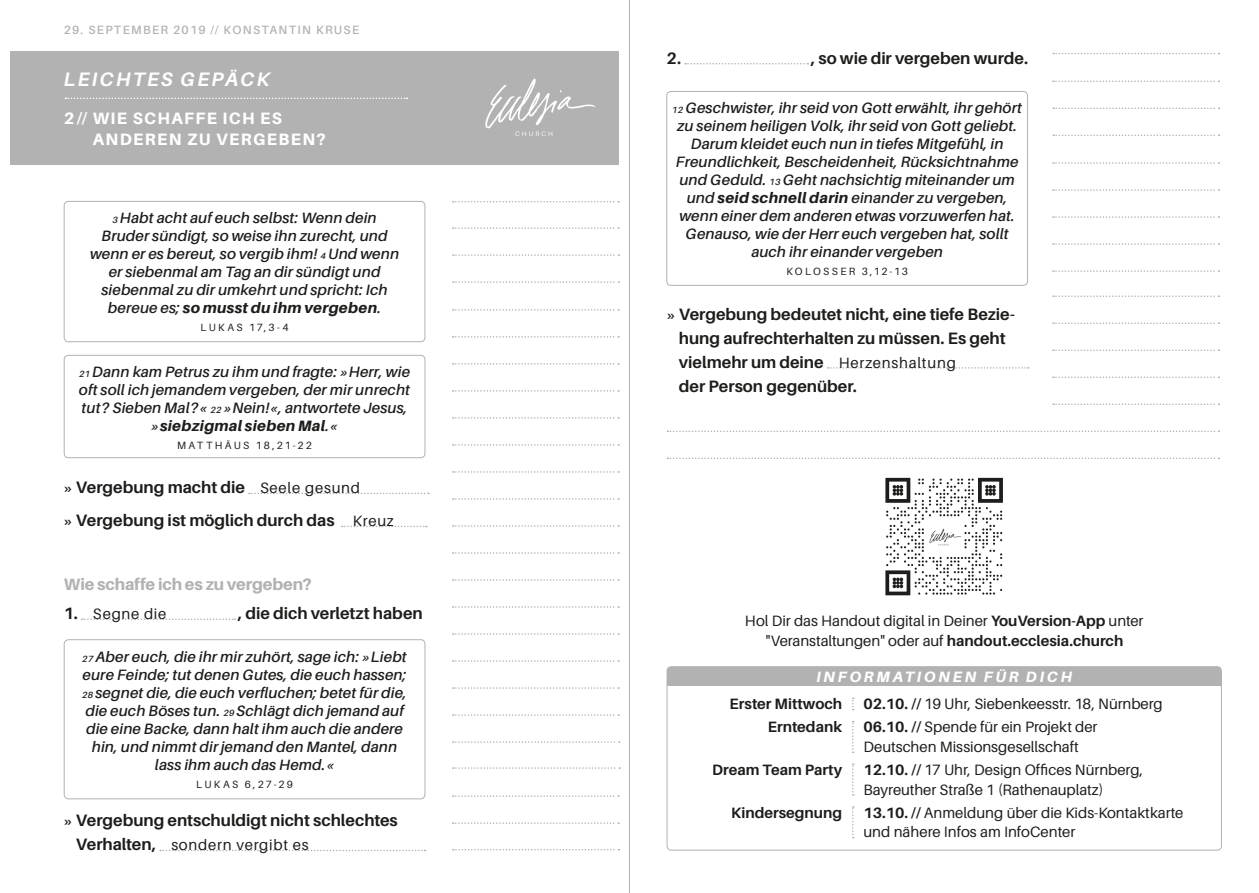
<style>
.page{position:relative;width:1259px;height:893px;background:#fff}
.page>*{position:absolute;margin:0;border:0;box-sizing:border-box;transform-origin:0 0}
.t1{font:italic 700 19.5px "Aileron";letter-spacing:.11em;color:#fff}
.Allgemein{font:700 16.5px/24px "Aileron";color:#1d1d1b}
.Aufzählung_Punkte{font:700 16.5px "Aileron";color:#1d1d1b}
.t2{font:800 16.5px/21px "Aileron";letter-spacing:.08em;color:#fff}
.Aufzählung_Punkte-2{font:800 16.5px "Aileron";letter-spacing:-.01em;color:#b2b2b2}
.Allgemein-2{font:italic 600 15px/18px "Aileron";letter-spacing:.01em;color:#1d1d1b;text-align:center}
.Allgemein-3{font:15px/19.5px "Aileron";color:#1d1d1b}
.t3{font:700 15px "Aileron";color:#1d1d1b}
.Allgemein-4{font:15px "Aileron";letter-spacing:.05em;color:#1d1d1b}
.t4{font:italic 800 15px "Aileron";letter-spacing:.18em;color:#fff}
.Aufzählung_Punkte-3{font:15px "Aileron";letter-spacing:.045em;color:#1d1d1b}
.t5{font:600 12px "Aileron";letter-spacing:.11em;color:#b2b2b2}
.Allgemein-5{font:10.5px "Aileron";letter-spacing:.215em;color:#1d1d1b}
.s1{font-size:9px}
.s2{font-weight:800}
.s3{font-size:15px}
.s4{font-weight:400;font-size:15px}
.s5{font-weight:700;font-size:16.5px}
.s6{font-weight:700}
</style>
<div class="page">
<div style="left:11px;top:51px;width:608px;height:113px;background:#b2b2b2"></div>
<svg style="left:485px;top:78px;width:110px;height:58px"></svg>
<hr style="left:629px;top:0;width:1px;height:893px;background:#b2b2b2">
<svg style="left:1053px;top:189px;width:166px;height:2px"></svg>
<svg style="left:1053px;top:295px;width:166px;height:2px"></svg>
<svg style="left:1053px;top:162px;width:166px;height:2px"></svg>
<svg style="left:1053px;top:243px;width:166px;height:2px"></svg>
<svg style="left:1053px;top:349px;width:166px;height:2px"></svg>
<svg style="left:667px;top:430px;width:552px;height:2px"></svg>
<svg style="left:1053px;top:216px;width:166px;height:2px"></svg>
<svg style="left:1053px;top:322px;width:166px;height:2px"></svg>
<svg style="left:1053px;top:403px;width:166px;height:2px"></svg>
<svg style="left:1053px;top:270px;width:166px;height:2px"></svg>
<svg style="left:1053px;top:377px;width:166px;height:1px"></svg>
<svg style="left:667px;top:458px;width:552px;height:1px"></svg>
<svg style="left:1053px;top:135px;width:166px;height:1px"></svg>
<svg style="left:1053px;top:108px;width:166px;height:1px"></svg>
<svg style="left:1053px;top:81px;width:166px;height:1px"></svg>
<svg style="left:1053px;top:53px;width:166px;height:1px"></svg>
<svg style="left:453px;top:471px;width:166px;height:2px"></svg>
<svg style="left:453px;top:336px;width:166px;height:2px"></svg>
<svg style="left:453px;top:309px;width:166px;height:2px"></svg>
<svg style="left:453px;top:525px;width:166px;height:2px"></svg>
<svg style="left:453px;top:390px;width:166px;height:2px"></svg>
<svg style="left:453px;top:579px;width:166px;height:2px"></svg>
<svg style="left:453px;top:444px;width:166px;height:2px"></svg>
<svg style="left:453px;top:633px;width:166px;height:2px"></svg>
<svg style="left:453px;top:687px;width:166px;height:2px"></svg>
<svg style="left:453px;top:741px;width:167px;height:2px"></svg>
<svg style="left:453px;top:767px;width:167px;height:2px"></svg>
<svg style="left:453px;top:795px;width:166px;height:2px"></svg>
<svg style="left:453px;top:822px;width:166px;height:2px"></svg>
<svg style="left:453px;top:498px;width:166px;height:2px"></svg>
<svg style="left:453px;top:363px;width:166px;height:2px"></svg>
<svg style="left:453px;top:552px;width:166px;height:2px"></svg>
<svg style="left:453px;top:417px;width:166px;height:2px"></svg>
<svg style="left:453px;top:606px;width:166px;height:2px"></svg>
<svg style="left:453px;top:660px;width:166px;height:2px"></svg>
<svg style="left:453px;top:714px;width:166px;height:2px"></svg>
<svg style="left:453px;top:281px;width:166px;height:2px"></svg>
<svg style="left:453px;top:254px;width:166px;height:2px"></svg>
<svg style="left:453px;top:227px;width:166px;height:2px"></svg>
<svg style="left:453px;top:201px;width:166px;height:2px"></svg>
<svg style="left:453px;top:849px;width:166px;height:1px"></svg>
<div style="left:64px;top:201px;width:361px;height:141px;border:1px solid #b2b2b2;border-radius:4px"></div>
<div style="left:64px;top:355px;width:361px;height:103px;border:1px solid #b2b2b2;border-radius:4px"></div>
<div style="left:666px;top:91px;width:362px;height:195px;border:1px solid #b2b2b2;border-radius:4px"></div>
<div style="left:64px;top:639px;width:361px;height:160px;border:1px solid #b2b2b2;border-radius:4px"></div>
<svg style="left:82px;top:618px;width:153px;height:2px"></svg>
<svg style="left:685px;top:63px;width:123px;height:1px"></svg>
<svg style="left:249px;top:493px;width:180px;height:1px"></svg>
<svg style="left:342px;top:526px;width:85px;height:1px"></svg>
<svg style="left:160px;top:850px;width:265px;height:1px"></svg>
<svg style="left:65px;top:98px;width:342px;height:1px"></svg>
<svg style="left:827px;top:367px;width:201px;height:2px"></svg>
<svg style="left:852px;top:698px;width:2px;height:12px"></svg>
<svg style="left:852px;top:721px;width:2px;height:32px"></svg>
<svg style="left:852px;top:763px;width:2px;height:33px"></svg>
<svg style="left:852px;top:806px;width:2px;height:32px"></svg>
<div style="left:667px;top:667px;width:554px;height:19px;background:#b2b2b2"></div>
<div style="left:666px;top:666px;width:555px;height:184px;border:1px solid #b2b2b2;border-radius:4px"></div>
<svg style="left:885px;top:478px;width:118px;height:117px"></svg>
<img style="left:924px;top:517px;width:39px;height:39px">
<p class="t5" style="left:64px;top:23px;width:297px">29. SEPTEMBER 2019 // KONSTANTIN KRUSE</p>
<p class="t1" style="left:64px;top:68px;width:207px">LEICHTES GEPÄCK</p>
<p class="t2" style="left:93px;top:107px;width:234px;text-indent:-29px">2 // WIE SCHAFFE ICH ES<br>ANDEREN ZU VERGEBEN?</p>
<p class="Allgemein-2" style="left:90px;top:209px;width:311px"><span class="s1">3</span> Habt acht auf euch selbst: Wenn dein Bruder sündigt, so weise ihn zurecht, und wenn er es bereut, so vergib ihm! <span class="s1">4</span> Und wenn er siebenmal am Tag an dir sündigt und siebenmal zu dir umkehrt und spricht: Ich bereue es; <span class="s2">so musst du ihm vergeben</span>.</p>
<p class="Allgemein-5" style="left:200px;top:322px;width:90px">LUKAS 17,3-4</p>
<p class="Allgemein-2" style="left:79px;top:363px;width:333px"><span class="s1">21</span> Dann kam Petrus zu ihm und fragte: »Herr, wie oft soll ich jemandem vergeben, der mir unrecht tut? Sieben Mal?« <span class="s1">22</span> »Nein!«, antwortete Jesus, »<span class="s2">siebzigmal sieben Mal</span>.«</p>
<p class="Allgemein-5" style="left:177px;top:439px;width:136px">MATTHÄUS 18,21-22</p>
<p class="Allgemein" style="left:64px;top:476px;width:298px"><span class="s3">»</span> Vergebung macht die <span class="s4">Seele gesund</span></p>
<p class="Allgemein" style="left:64px;top:509px;width:331px"><span class="s3">»</span> Vergebung ist möglich durch das <span class="s4">Kreuz</span></p>
<p class="Aufzählung_Punkte-2" style="left:64px;top:575px;width:250px">Wie schaffe ich es zu vergeben?</p>
<p class="Aufzählung_Punkte-3" style="left:64px;top:606px;width:104px"><span class="s5">1.</span> Segne die</p>
<p class="Aufzählung_Punkte" style="left:238px;top:604px;width:186px">, die dich verletzt haben</p>
<p class="Allgemein-2" style="left:82px;top:648px;width:326px"><span class="s1">27</span> Aber euch, die ihr mir zuhört, sage ich: »Liebt eure Feinde; tut denen Gutes, die euch hassen; <span class="s1">28</span> segnet die, die euch verfluchen; betet für die, die euch Böses tun. <span class="s1">29</span> Schlägt dich jemand auf die eine Backe, dann halt ihm auch die andere hin, und nimmt dir jemand den Mantel, dann lass ihm auch das Hemd.«</p>
<p class="Allgemein-5" style="left:196px;top:779px;width:98px">LUKAS 6,27-29</p>
<p class="Allgemein" style="left:64px;top:809px;width:335px"><span class="s3">»</span> Vergebung entschuldigt nicht schlechtes</p>
<p class="Allgemein-4" style="left:76px;top:837px;width:234px"><span class="s5">Verhalten,</span> sondern vergibt es</p>
<p class="Aufzählung_Punkte" style="left:666px;top:49px;width:16px">2.</p>
<p class="Aufzählung_Punkte" style="left:811px;top:49px;width:218px">, so wie dir vergeben wurde.</p>
<p class="Allgemein-2" style="left:672px;top:99px;width:351px"><span class="s1">12</span> Geschwister, ihr seid von Gott erwählt, ihr gehört zu seinem heiligen Volk, ihr seid von Gott geliebt.<br>Darum kleidet euch nun in tiefes Mitgefühl, in Freundlichkeit, Bescheidenheit, Rücksichtnahme und Geduld. <span class="s1">13</span> Geht nachsichtig miteinander um und <span class="s2">seid schnell darin</span> einander zu vergeben, wenn einer dem anderen etwas vorzuwerfen hat.<br>Genauso, wie der Herr euch vergeben hat, sollt auch ihr einander vergeben</p>
<p class="Allgemein-5" style="left:786px;top:266px;width:123px">KOLOSSER 3,12-13</p>
<p class="Allgemein" style="left:679px;top:302px;width:338px;text-indent:-12px"><span class="s3">»</span> Vergebung bedeutet nicht, eine tiefe Bezie&shy;hung aufrechterhalten zu müssen. Es geht vielmehr um deine <span class="s4">Herzenshaltung<br></span>der Person gegenüber.</p>
<p class="Allgemein-3" style="left:745px;top:611px;width:400px;text-align:center">Hol Dir das Handout digital in Deiner <span class="s6">YouVersion-App</span> unter "Veranstaltungen" oder auf <span class="s6">handout.ecclesia.church</span></p>
<p class="t4" style="left:816px;top:668px;width:257px">INFORMATIONEN FÜR DICH</p>
<p class="t3" style="left:729px;top:696px;width:114px">Erster Mittwoch</p>
<p class="Allgemein-3" style="left:863px;top:694px;width:301px"><span class="s6">02.10. //</span> 19 Uhr, Siebenkeesstr. 18, Nürnberg</p>
<p class="t3" style="left:768px;top:719px;width:76px">Erntedank</p>
<p class="Allgemein-3" style="left:863px;top:718px;width:236px"><span class="s6">06.10. //</span> Spende für ein Projekt der<br>Deutschen Missionsgesellschaft</p>
<p class="t3" style="left:712px;top:761px;width:131px">Dream Team Party</p>
<p class="Allgemein-3" style="left:863px;top:760px;width:281px"><span class="s6">12.10. //</span> 17 Uhr, Design Offices Nürnberg,<br>Bayreuther Straße 1 (Rathenauplatz)</p>
<p class="t3" style="left:731px;top:804px;width:112px">Kindersegnung</p>
<p class="Allgemein-3" style="left:863px;top:803px;width:321px"><span class="s6">13.10. //</span> Anmeldung über die Kids-Kontaktkarte und nähere Infos am InfoCenter</p>
</div>
